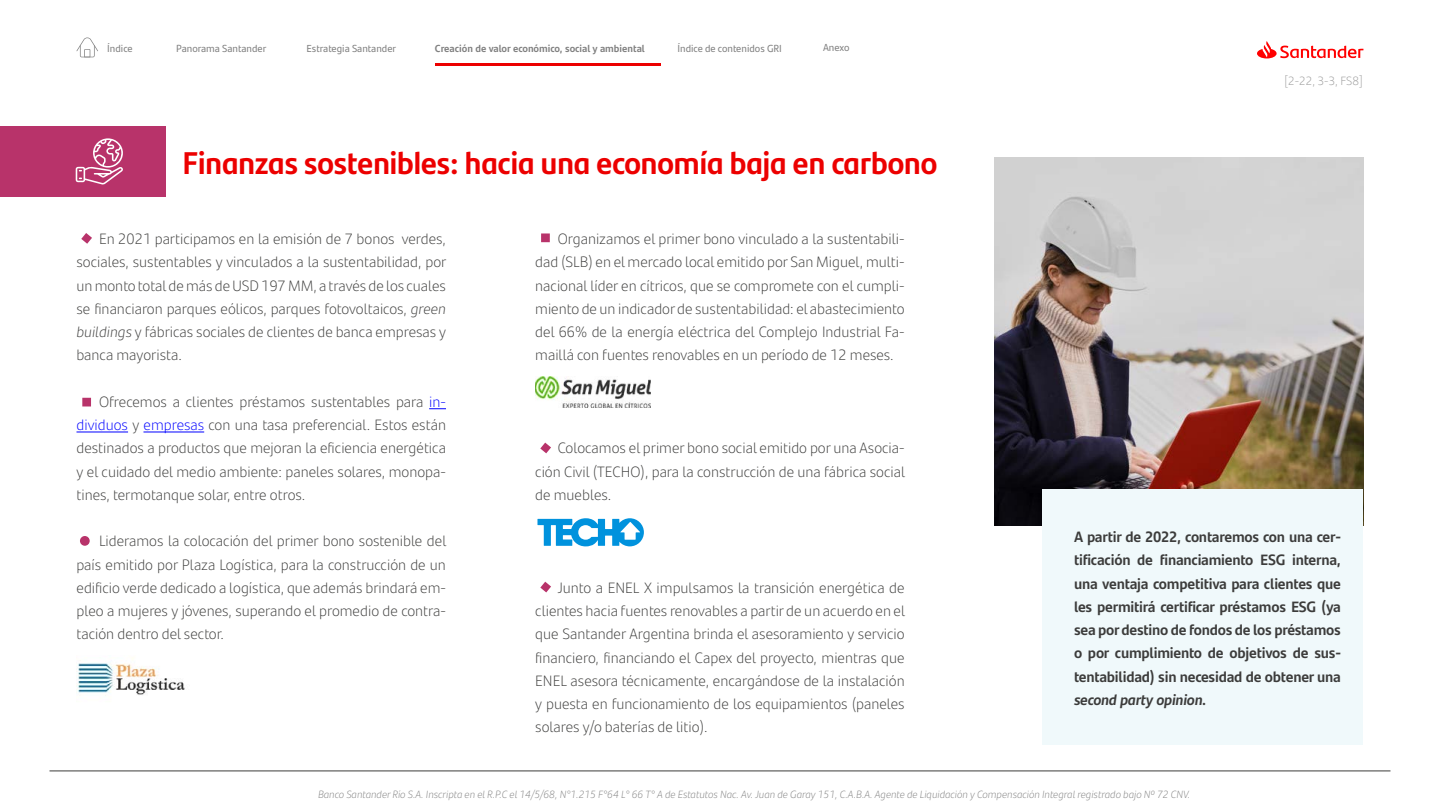
<style>
.page{position:relative;width:1440px;height:810px;background:#fff}
.page>*{position:absolute;margin:0;border:0;box-sizing:border-box;transform-origin:0 0}
.t1{font:700 31.5px "Santander Headline W05";color:#ec0000}
.t2{font:300 15px/23.2px "Santander Text W05";color:#3c3c3b;text-align:justify}
.t3{font:700 15px/23.2px "Santander Text W05";letter-spacing:-.015em;color:#3c3c3b;text-align:justify}
.t4{font:italic 700 15px "Santander Text W05";letter-spacing:-.015em;color:#3c3c3b}
.t5{font:300 12px "Santander Text W05";color:#999}
.t6{font:italic 300 10.5px "Santander Text W05";color:#808080}
.t7{font:10.2px "Santander Text W05";color:#808080}
.s1{font-style:italic}
.s2{color:#00f}
</style>
<div class="page">
<svg style="left:1257px;top:41px;width:106px;height:17px"></svg>
<svg style="left:76px;top:37px;width:22px;height:20px"></svg>
<hr style="left:50px;top:771px;width:1340px;height:1px;background:#3c3c3b">
<img style="left:994px;top:157px;width:370px;height:369px">
<hr style="left:435px;top:63px;width:226px;height:2px;background:#ec0000">
<svg style="left:429px;top:408px;width:17px;height:1px"></svg>
<hr style="left:76px;top:432px;width:52px;height:1px;background:#00f">
<hr style="left:143px;top:432px;width:61px;height:1px;background:#00f">
<svg style="left:81px;top:233px;width:11px;height:11px"></svg>
<div style="left:82px;top:398px;width:9px;height:9px;background:#b8336a"></div>
<div style="left:80px;top:536px;width:10px;height:10px;background:#b8336a;border-radius:50%"></div>
<img style="left:76px;top:658px;width:109px;height:37px">
<div style="left:541px;top:233px;width:9px;height:9px;background:#b8336a"></div>
<svg style="left:540px;top:443px;width:11px;height:10px"></svg>
<svg style="left:540px;top:582px;width:11px;height:10px"></svg>
<div style="left:0;top:126px;width:166px;height:71px;background:#b8336a"></div>
<img style="left:535px;top:377px;width:116px;height:31px">
<svg style="left:537px;top:518px;width:107px;height:28px"></svg>
<svg style="left:76px;top:138px;width:47px;height:47px"></svg>
<div style="left:1042px;top:489px;width:322px;height:256px;background:#f0f9fb"></div>
<p class="t7" style="left:107px;top:41px;width:27px">Índice</p>
<p class="t7" style="left:176px;top:41px;width:92px">Panorama Santander</p>
<p class="t7" style="left:307px;top:41px;width:91px">Estrategia Santander</p>
<p class="t7" style="left:435px;top:41px;width:205px">Creación de valor económico, social y ambiental</p>
<p class="t7" style="left:678px;top:41px;width:106px">Índice de contenidos GRI</p>
<p class="t7" style="left:823px;top:40px;width:28px">Anexo</p>
<h1 class="t1" style="left:183px;top:138px;width:756px">Finanzas sostenibles: hacia una economía baja en carbono</h1>
<p class="t2" style="left:76px;top:227px;width:371px;text-indent:22px">En 2021 participamos en la emisión de 7 bonos verdes, sociales, sustentables y vinculados a la sustentabilidad, por un monto total de más de USD 197 MM, a través de los cuales se financiaron parques eólicos, parques fotovoltaicos, <span class="s1">green buildings</span> y fábricas sociales de clientes de banca empresas y banca mayorista.</p>
<p class="t2" style="left:76px;top:389px;width:371px;text-indent:22px">Ofrecemos a clientes préstamos sustentables para <span class="s2">in&shy;dividuos</span> y <span class="s2">empresas</span> con una tasa preferencial. Estos están destinados a productos que mejoran la eficiencia energética y el cuidado del medio ambiente: paneles solares, monopa&shy;tines, termotanque solar, entre otros.</p>
<p class="t2" style="left:76px;top:529px;width:371px;text-indent:22px">Lideramos la colocación del primer bono sostenible del país emitido por Plaza Logística, para la construcción de un edificio verde dedicado a logística, que además brindará em&shy;pleo a mujeres y jóvenes, superando el promedio de contra&shy;tación dentro del sector.</p>
<p class="t2" style="left:535px;top:227px;width:371px;text-indent:22px">Organizamos el primer bono vinculado a la sustentabili&shy;dad (SLB) en el mercado local emitido por San Miguel, multi&shy;nacional líder en cítricos, que se compromete con el cumpli&shy;miento de un indicador de sustentabilidad: el abastecimiento del 66% de la energía eléctrica del Complejo Industrial Fa&shy;maillá con fuentes renovables en un período de 12 meses.</p>
<p class="t2" style="left:535px;top:436px;width:371px;text-indent:22px">Colocamos el primer bono social emitido por una Asocia&shy;ción Civil (TECHO), para la construcción de una fábrica social de muebles.</p>
<p class="t2" style="left:535px;top:575px;width:372px;text-indent:22px">Junto a ENEL X impulsamos la transición energética de clientes hacia fuentes renovables a partir de un acuerdo en el que Santander Argentina brinda el asesoramiento y servicio financiero, financiando el Capex del proyecto, mientras que ENEL asesora técnicamente, encargándose de la instalación y puesta en funcionamiento de los equipamientos (paneles solares y/o baterías de litio).</p>
<p class="t5" style="left:1284px;top:72px;width:80px">[2-22, 3-3, FS8]</p>
<p class="t3" style="left:1074px;top:524px;width:269px">A partir de 2022, contaremos con una cer&shy;tificación de financiamiento ESG interna, una ventaja competitiva para clientes que les permitirá certificar préstamos ESG (ya sea por destino de fondos de los préstamos o por cumplimiento de objetivos de sus&shy;tentabilidad) sin necesidad de obtener una</p>
<p class="t4" style="left:1074px;top:688px;width:134px">second party opinion.</p>
<p class="t6" style="left:318px;top:787px;width:874px">Banco Santander Río S.A. Inscripta en el R.P.C el 14/5/68, N°1.215 F°64 L° 66 T° A de Estatutos Nac. Av. Juan de Garay 151, C.A.B.A. Agente de Liquidación y Compensación Integral registrado bajo Nº 72 CNV.</p>
</div>
